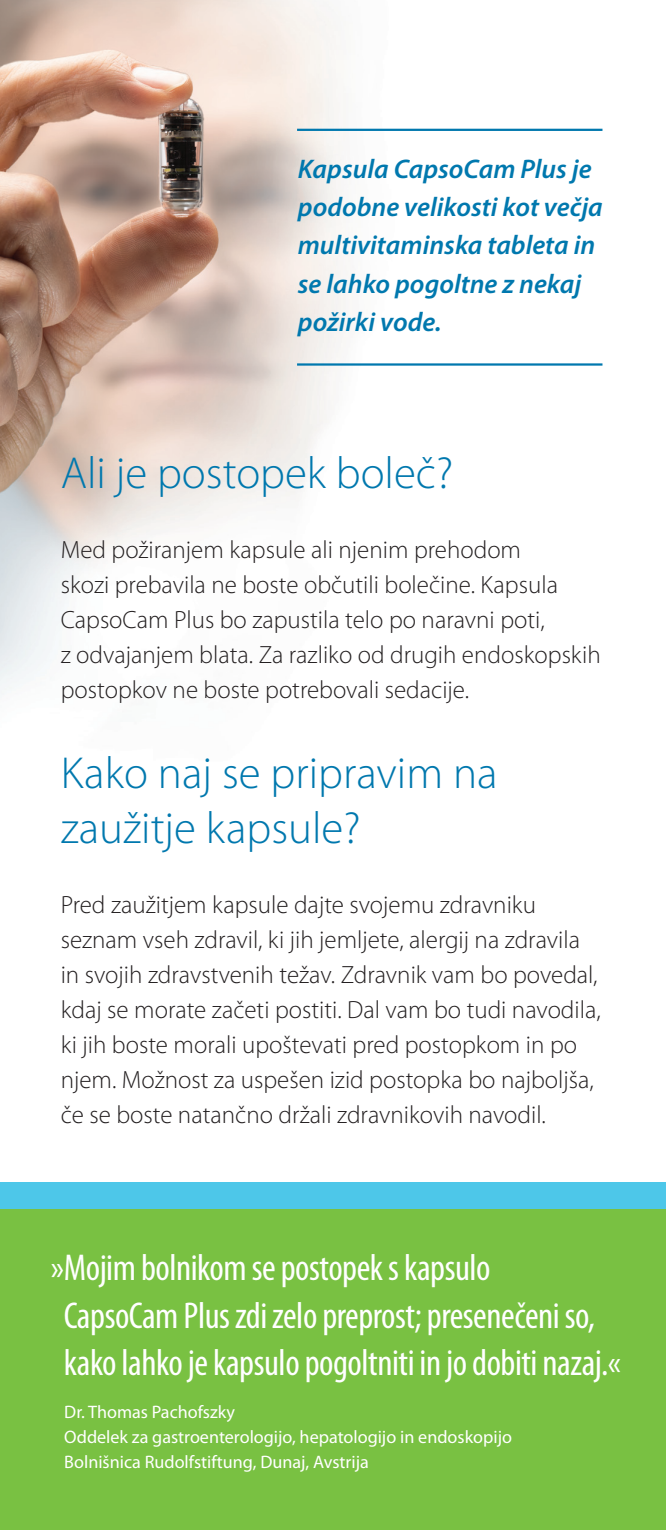
<style>
.page{position:relative;width:666px;height:1530px;background:#fff}
.page>*{position:absolute;margin:0;border:0;box-sizing:border-box;transform-origin:0 0}
.t1{font:300 45px/55px "Myriad Pro";color:#0078ae}
.t2{font:condensed 37.5px/47.5px "Myriad Pro";letter-spacing:-.01em;color:#fff}
.t3{font:italic 600 27px/38.2px "Myriad Pro";color:#0078ae}
.t4{font:300 25px/35px "Myriad Pro";color:#231f20}
.t5{font:18px "Myriad Pro";color:#fff}
</style>
<div class="page">
<img style="left:0;top:0;width:573px;height:695px">
<div style="left:0;top:1182px;width:666px;height:27px;background:#4dc7e9"></div>
<div style="left:0;top:1209px;width:666px;height:321px;background:#79c142"></div>
<hr style="left:297px;top:363px;width:305px;height:3px;background:#0078ae">
<hr style="left:297px;top:129px;width:305px;height:2px;background:#0078ae">
<p class="t3" style="left:298px;top:149px;width:306px">Kapsula CapsoCam Plus je podobne velikosti kot večja multivitaminska tableta in se lahko pogoltne z nekaj požirki vode.</p>
<p class="t1" style="left:61px;top:445px;width:394px">Ali je postopek boleč?</p>
<p class="t4" style="left:61px;top:532px;width:542px">Med požiranjem kapsule ali njenim prehodom<br>skozi prebavila ne boste občutili bolečine. Kapsula CapsoCam Plus bo zapustila telo po naravni poti,<br>z odvajanjem blata. Za razliko od drugih endoskopskih postopkov ne boste potrebovali sedacije.</p>
<p class="t1" style="left:61px;top:745px;width:438px">Kako naj se pripravim na zaužitje kapsule?</p>
<p class="t4" style="left:61px;top:887px;width:542px">Pred zaužitjem kapsule dajte svojemu zdravniku seznam vseh zdravil, ki jih jemljete, alergij na zdravila in svojih zdravstvenih težav. Zdravnik vam bo povedal, kdaj se morate začeti postiti. Dal vam bo tudi navodila, ki jih boste morali upoštevati pred postopkom in po njem. Možnost za uspešen izid postopka bo najboljša, če se boste natančno držali zdravnikovih navodil.</p>
<p class="t2" style="left:64px;top:1243px;width:559px;text-indent:-13px">»Mojim bolnikom se postopek s kapsulo<br>CapsoCam Plus zdi zelo preprost; presenečeni so, kako lahko je kapsulo pogoltniti in jo dobiti nazaj.«</p>
<p class="t5" style="left:64px;top:1401px;width:172px">Dr. Thomas Pachofszky</p>
<p class="t5" style="left:64px;top:1426px;width:449px">Oddelek za gastroenterologijo, hepatologijo in endoskopijo</p>
<p class="t5" style="left:64px;top:1451px;width:306px">Bolnišnica Rudolfstiftung, Dunaj, Avstrija</p>
</div>
